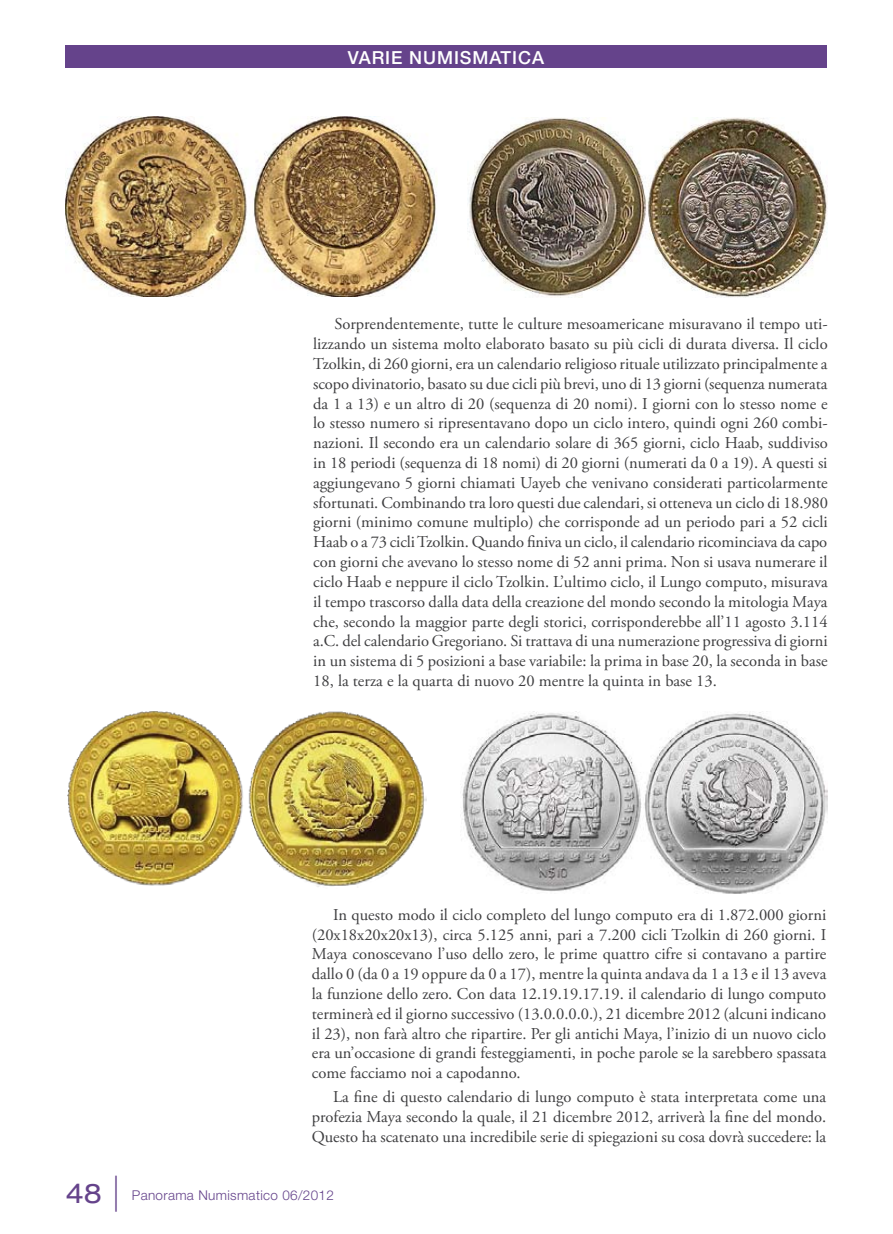
<style>
.page{position:relative;width:893px;height:1234px;background:#fff}
.page>*{position:absolute;margin:0;border:0;box-sizing:border-box;transform-origin:0 0}
.t1{font:100 36px "Helvetica Neue";color:#65438b}
.t2{font:expanded 27px "Helvetica Neue";color:#65438b}
.t3{font:500 18px "Helvetica Neue";letter-spacing:.05em;color:#fff}
.t4{font:16.5px/19.8px "Adobe Garamond Pro";color:#3e3e40;text-align:justify}
.t5{font:300 13.5px "Helvetica Neue";letter-spacing:.025em;color:#65438b}
</style>
<div class="page">
<img style="left:66px;top:116px;width:372px;height:180px">
<img style="left:469px;top:118px;width:359px;height:180px">
<img style="left:67px;top:711px;width:360px;height:176px">
<img style="left:462px;top:711px;width:366px;height:183px">
<div style="left:65px;top:46px;width:762px;height:22px;background:#65438b"></div>
<p class="t3" style="left:348px;top:47px;width:198px">VARIE NUMISMATICA</p>
<p class="t4" style="left:313px;top:315px;width:516px;text-indent:21px">Sorprendentemente, tutte le culture mesoamericane misuravano il tempo uti&shy;lizzando un sistema molto elaborato basato su più cicli di durata diversa. Il ciclo Tzolkin, di 260 giorni, era un calendario religioso rituale utilizzato principalmente a scopo divinatorio, basato su due cicli più brevi, uno di 13 giorni (sequenza numerata da 1 a 13) e un altro di 20 (sequenza di 20 nomi). I giorni con lo stesso nome e lo stesso numero si ripresentavano dopo un ciclo intero, quindi ogni 260 combi&shy;nazioni. Il secondo era un calendario solare di 365 giorni, ciclo Haab, suddiviso in 18 periodi (sequenza di 18 nomi) di 20 giorni (numerati da 0 a 19). A questi si aggiungevano 5 giorni chiamati Uayeb che venivano considerati particolarmente sfortunati. Combinando tra loro questi due calendari, si otteneva un ciclo di 18.980 giorni (minimo comune multiplo) che corrisponde ad un periodo pari a 52 cicli Haab o a 73 cicli Tzolkin. Quando finiva un ciclo, il calendario ricominciava da capo con giorni che avevano lo stesso nome di 52 anni prima. Non si usava numerare il ciclo Haab e neppure il ciclo Tzolkin. L’ultimo ciclo, il Lungo computo, misurava il tempo trascorso dalla data della creazione del mondo secondo la mitologia Maya che, secondo la maggior parte degli storici, corrisponderebbe all’11 agosto 3.114 a.C. del calendario Gregoriano. Si trattava di una numerazione progressiva di giorni in un sistema di 5 posizioni a base variabile: la prima in base 20, la seconda in base 18, la terza e la quarta di nuovo 20 mentre la quinta in base 13.</p>
<h2 class="t2" style="left:66px;top:1176px;width:38px">48</h2>
<h1 class="t1" style="left:112px;top:1170px;width:9px">|</h1>
<p class="t4" style="left:312px;top:905px;width:516px;text-indent:21px">In questo modo il ciclo completo del lungo computo era di 1.872.000 giorni (20x18x20x20x13), circa 5.125 anni, pari a 7.200 cicli Tzolkin di 260 giorni. I Maya conoscevano l’uso dello zero, le prime quattro cifre si contavano a partire dallo 0 (da 0 a 19 oppure da 0 a 17), mentre la quinta andava da 1 a 13 e il 13 aveva la funzione dello zero. Con data 12.19.19.17.19. il calendario di lungo computo terminerà ed il giorno successivo (13.0.0.0.0.), 21 dicembre 2012 (alcuni indicano il 23), non farà altro che ripartire. Per gli antichi Maya, l’inizio di un nuovo ciclo era un’occasione di grandi festeggiamenti, in poche parole se la sarebbero spassata come facciamo noi a capodanno.</p>
<p class="t4" style="left:312px;top:1087px;width:516px;text-indent:21px">La fine di questo calendario di lungo computo è stata interpretata come una profezia Maya secondo la quale, il 21 dicembre 2012, arriverà la fine del mondo.<br>Questo ha scatenato una incredibile serie di spiegazioni su cosa dovrà succedere: la</p>
<p class="t5" style="left:132px;top:1186px;width:204px">Panorama Numismatico 06/2012</p>
</div>
